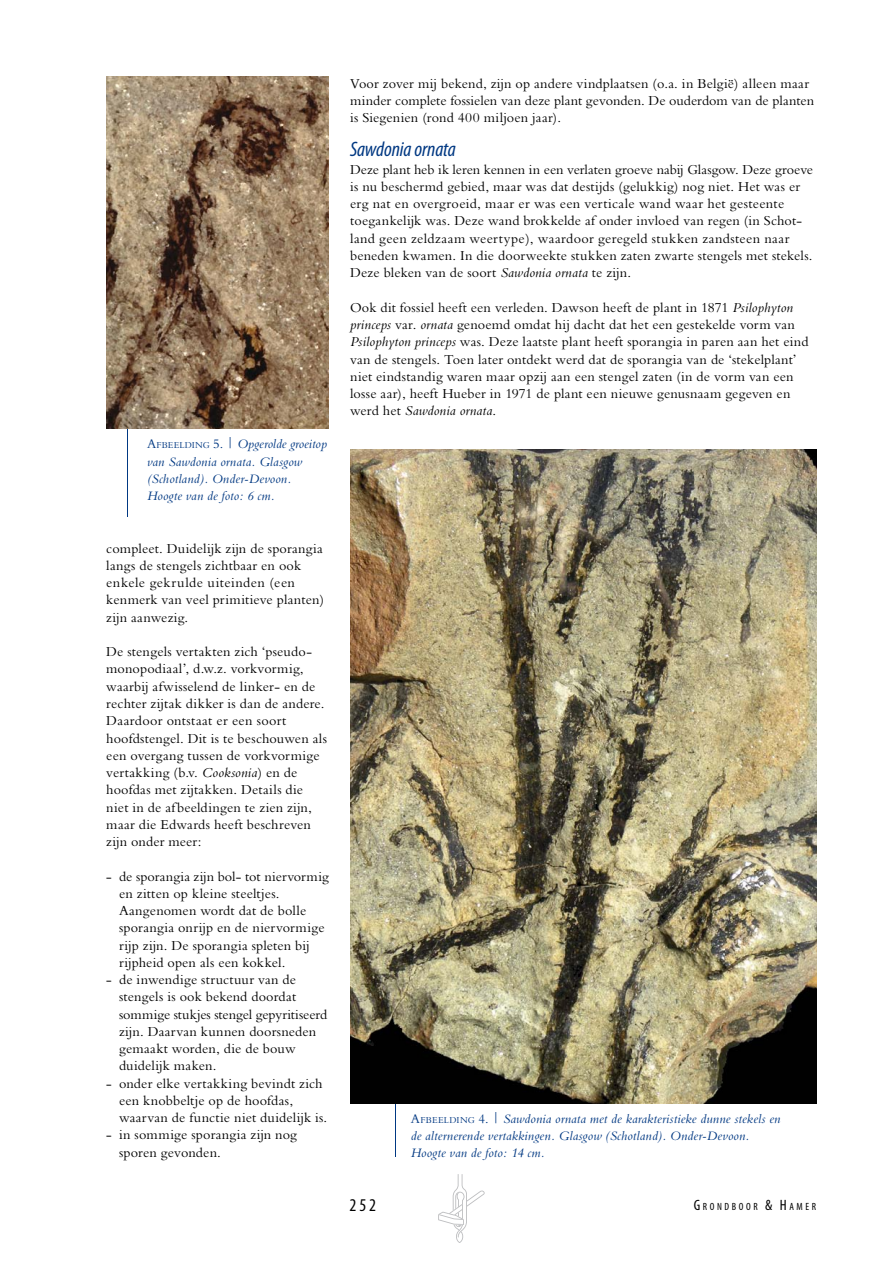
<style>
.page{position:relative;width:893px;height:1263px;background:#fff}
.page>*{position:absolute;margin:0;border:0;box-sizing:border-box;transform-origin:0 0}
.t1{font:italic condensed 21px "Myriad Pro";letter-spacing:-.01em;color:#003882}
.t2{font:condensed 18px "Myriad Pro";color:#000}
.t3{font:14.25px/17.2px "M Bembo";letter-spacing:.01em;color:#000}
.t4{font:italic 13.5px/17.2px "M Bembo";letter-spacing:.01em;color:#003882}
.t5{font:condensed 10.5px "Myriad Pro";letter-spacing:.245em;color:#000}
.s1{font-style:normal}
.s2{font-style:normal;font-size:9.45px}
.s3{font-style:italic}
.s4{font-size:15px}
</style>
<div class="page">
<svg style="left:438px;top:1174px;width:47px;height:69px"></svg>
<hr style="left:127px;top:418px;width:1px;height:99px;background:#003882">
<hr style="left:395px;top:1084px;width:1px;height:73px;background:#003882">
<img style="left:350px;top:449px;width:466px;height:654px">
<img style="left:106px;top:77px;width:223px;height:352px">
<p class="t4" style="left:147px;top:436px;width:181px"><span class="s1">A</span><span class="s2">FBEELDING</span> <span class="s1">5. |</span> Opgerolde groeitop van Sawdonia ornata. Glasgow (Schotland). Onder-Devoon.<br>Hoogte van de foto: 6 cm.</p>
<p class="t3" style="left:106px;top:540px;width:219px">compleet. Duidelijk zijn de sporangia langs de stengels zichtbaar en ook enkele gekrulde uiteinden (een kenmerk van veel primitieve planten) zijn aanwezig.</p>
<p class="t3" style="left:106px;top:643px;width:222px">De stengels vertakten zich ‘pseudo&shy;monopodiaal’, d.w.z. vorkvormig, waarbij afwisselend de linker- en de rechter zijtak dikker is dan de andere.<br>Daardoor ontstaat er een soort hoofdstengel. Dit is te beschouwen als een overgang tussen de vorkvormige vertakking (b.v. <span class="s3">Cooksonia</span>) en de hoofdas met zijtakken. Details die niet in de afbeeldingen te zien zijn, maar die Edwards heeft beschreven zijn onder meer:</p>
<p class="t3" style="left:119px;top:867px;width:211px;text-indent:-13px">- de sporangia zijn bol- tot niervormig en zitten op kleine steeltjes.<br>Aangenomen wordt dat de bolle sporangia onrijp en de niervormige rijp zijn. De sporangia spleten bij rijpheid open als een kokkel.</p>
<p class="t3" style="left:119px;top:971px;width:210px;text-indent:-13px">- de inwendige structuur van de stengels is ook bekend doordat sommige stukjes stengel gepyritiseerd zijn. Daarvan kunnen doorsneden gemaakt worden, die de bouw duidelijk maken.</p>
<p class="t3" style="left:119px;top:1074px;width:210px;text-indent:-13px">- onder elke vertakking bevindt zich een knobbeltje op de hoofdas, waarvan de functie niet duidelijk is.</p>
<p class="t3" style="left:119px;top:1126px;width:179px;text-indent:-13px">- in sommige sporangia zijn nog sporen gevonden.</p>
<p class="t3" style="left:350px;top:75px;width:466px">Voor zover mij bekend, zijn op andere vindplaatsen (o.a. in België) alleen maar minder complete fossielen van deze plant gevonden. De ouderdom van de planten is Siegenien (rond 400 miljoen jaar).</p>
<h1 class="t1" style="left:350px;top:137px;width:107px">Sawdonia ornata</h1>
<p class="t3" style="left:350px;top:161px;width:464px">Deze plant heb ik leren kennen in een verlaten groeve nabij Glasgow. Deze groeve is nu beschermd gebied, maar was dat destijds (gelukkig) nog niet. Het was er erg nat en overgroeid, maar er was een verticale wand waar het gesteente toegankelijk was. Deze wand brokkelde af onder invloed van regen (in Schot&shy;land geen zeldzaam weertype), waardoor geregeld stukken zandsteen naar beneden kwamen. In die doorweekte stukken zaten zwarte stengels met stekels.<br>Deze bleken van de soort <span class="s3">Sawdonia ornata</span> te zijn.</p>
<p class="t3" style="left:350px;top:299px;width:460px">Ook dit fossiel heeft een verleden. Dawson heeft de plant in 1871 <span class="s3">Psilophyton princeps</span> var. <span class="s3">ornata</span> genoemd omdat hij dacht dat het een gestekelde vorm van <span class="s3">Psilophyton princeps</span> was. Deze laatste plant heeft sporangia in paren aan het eind van de stengels. Toen later ontdekt werd dat de sporangia van de ‘stekelplant’ niet eindstandig waren maar opzij aan een stengel zaten (in de vorm van een losse aar), heeft Hueber in 1971 de plant een nieuwe genusnaam gegeven en werd het <span class="s3">Sawdonia ornata</span>.</p>
<p class="t4" style="left:411px;top:1110px;width:371px"><span class="s1">A</span><span class="s2">FBEELDING</span> <span class="s1">4. |</span> Sawdonia ornata met de karakteristieke dunne stekels en de alternerende vertakkingen. Glasgow (Schotland). Onder-Devoon.<br>Hoogte van de foto: 14 cm.</p>
<p class="t2" style="left:350px;top:1194px;width:28px">252</p>
<p class="t5" style="left:694px;top:1200px;width:124px"><span class="s4">G</span>RONDBOOR <span class="s4">&amp; H</span>AMER</p>
</div>
